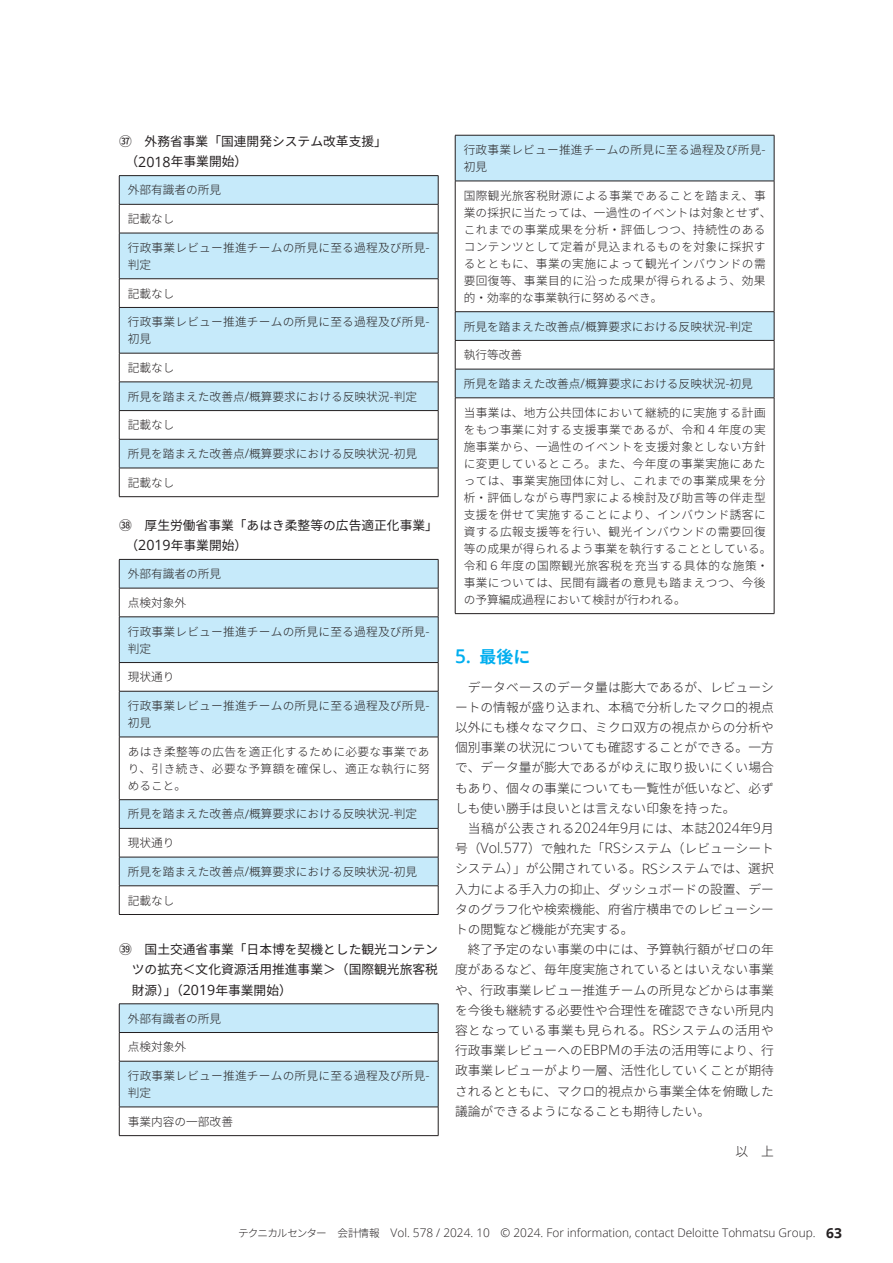
<style>
.page{position:relative;width:893px;height:1263px;background:#fff}
.page>*{position:absolute;margin:0;border:0;box-sizing:border-box;transform-origin:0 0}
.t1{font:700 16.95px "Noto Sans CJ Kjp";color:#00aeef}
.t2{font:300 12.75px/20.2px "Noto Sans CJ Kjp";color:#231f20;text-align:justify}
.t3{font:12.75px/20.2px "Noto Sans CJ Kjp";color:#231f20}
.t4{font:300 11.85px "Open Sans";color:#231f20}
.t5{font:300 11.7px/17px "Noto Sans CJ Kjp";letter-spacing:.02em;color:#231f20}
.t6{font:300 11.7px "Noto Sans CJ Kjp";color:#231f20}
.s1{font-family:"Open Sans";font-size:14.25px}
.s2{font-family:"Open Sans";font-size:13.05px}
.s3{font-family:"Open Sans";font-weight:600;font-size:18.9px}
.s4{font-family:"Noto Sans CJ Kjp";font-size:10.65px}
.s5{font-weight:700;font-size:13.8px}
</style>
<div class="page">
<svg style="left:120px;top:176px;width:318px;height:28px;background:#c4e7f7"></svg>
<svg style="left:120px;top:205px;width:318px;height:291px;fill:#c6eafa"></svg>
<hr style="left:119px;top:175px;width:319px;height:1px;background:#231f20">
<hr style="left:119px;top:204px;width:319px;height:1px;background:#231f20">
<svg style="left:119px;top:176px;width:1px;height:57px"></svg>
<svg style="left:438px;top:176px;width:1px;height:57px"></svg>
<hr style="left:119px;top:233px;width:319px;height:1px;background:#231f20">
<hr style="left:119px;top:233px;width:1px;height:46px;background:#231f20">
<hr style="left:438px;top:233px;width:1px;height:46px;background:#231f20">
<hr style="left:119px;top:278px;width:319px;height:1px;background:#231f20">
<svg style="left:119px;top:279px;width:1px;height:28px"></svg>
<svg style="left:438px;top:279px;width:1px;height:28px"></svg>
<hr style="left:119px;top:307px;width:319px;height:1px;background:#231f20">
<hr style="left:119px;top:308px;width:1px;height:45px;background:#231f20">
<hr style="left:438px;top:308px;width:1px;height:45px;background:#231f20">
<hr style="left:119px;top:353px;width:319px;height:1px;background:#231f20">
<hr style="left:119px;top:382px;width:319px;height:1px;background:#231f20">
<hr style="left:119px;top:410px;width:319px;height:1px;background:#231f20">
<hr style="left:119px;top:439px;width:319px;height:1px;background:#231f20">
<hr style="left:119px;top:468px;width:319px;height:1px;background:#231f20">
<svg style="left:119px;top:353px;width:1px;height:143px"></svg>
<svg style="left:438px;top:353px;width:1px;height:143px"></svg>
<hr style="left:119px;top:496px;width:319px;height:1px;background:#231f20">
<div style="left:120px;top:560px;width:318px;height:28px;background:#c6eafa"></div>
<svg style="left:120px;top:589px;width:318px;height:325px"></svg>
<hr style="left:119px;top:559px;width:319px;height:1px;background:#231f20">
<hr style="left:119px;top:588px;width:319px;height:1px;background:#231f20">
<svg style="left:119px;top:560px;width:1px;height:56px"></svg>
<svg style="left:438px;top:560px;width:1px;height:57px"></svg>
<hr style="left:119px;top:616px;width:319px;height:1px;background:#231f20">
<hr style="left:119px;top:617px;width:1px;height:45px;background:#231f20">
<hr style="left:438px;top:617px;width:1px;height:45px;background:#231f20">
<hr style="left:119px;top:662px;width:319px;height:1px;background:#231f20">
<svg style="left:119px;top:663px;width:1px;height:28px"></svg>
<svg style="left:438px;top:663px;width:1px;height:28px"></svg>
<hr style="left:119px;top:691px;width:319px;height:1px;background:#231f20">
<hr style="left:119px;top:691px;width:1px;height:46px;background:#231f20">
<hr style="left:438px;top:691px;width:1px;height:46px;background:#231f20">
<hr style="left:119px;top:737px;width:319px;height:1px;background:#231f20">
<hr style="left:119px;top:737px;width:1px;height:62px;background:#231f20">
<hr style="left:438px;top:737px;width:1px;height:62px;background:#231f20">
<hr style="left:119px;top:799px;width:319px;height:1px;background:#231f20">
<hr style="left:119px;top:828px;width:319px;height:1px;background:#231f20">
<hr style="left:119px;top:857px;width:319px;height:1px;background:#231f20">
<hr style="left:119px;top:885px;width:319px;height:1px;background:#231f20">
<svg style="left:119px;top:800px;width:1px;height:114px"></svg>
<svg style="left:438px;top:800px;width:1px;height:114px"></svg>
<hr style="left:119px;top:914px;width:319px;height:1px;background:#231f20">
<hr style="left:119px;top:1003px;width:319px;height:1px;background:#231f20">
<svg style="left:119px;top:1004px;width:320px;height:131px"></svg>
<hr style="left:119px;top:1135px;width:319px;height:1px;background:#231f20">
<div style="left:456px;top:136px;width:318px;height:45px;background:#c6eafa"></div>
<svg style="left:456px;top:182px;width:318px;height:431px"></svg>
<hr style="left:455px;top:135px;width:319px;height:1px;background:#231f20">
<hr style="left:455px;top:135px;width:1px;height:46px;background:#231f20">
<hr style="left:774px;top:135px;width:1px;height:46px;background:#231f20">
<hr style="left:455px;top:181px;width:319px;height:1px;background:#231f20">
<hr style="left:455px;top:181px;width:1px;height:130px;background:#231f20">
<hr style="left:774px;top:181px;width:1px;height:130px;background:#231f20">
<hr style="left:455px;top:311px;width:319px;height:1px;background:#231f20">
<hr style="left:455px;top:340px;width:319px;height:1px;background:#231f20">
<hr style="left:455px;top:369px;width:319px;height:1px;background:#231f20">
<svg style="left:455px;top:312px;width:1px;height:86px"></svg>
<svg style="left:774px;top:312px;width:1px;height:86px"></svg>
<hr style="left:455px;top:398px;width:319px;height:1px;background:#231f20">
<hr style="left:455px;top:398px;width:1px;height:215px;background:#231f20">
<hr style="left:774px;top:398px;width:1px;height:215px;background:#231f20">
<hr style="left:455px;top:613px;width:319px;height:1px;background:#231f20">
<p class="t3" style="left:125px;top:132px;width:263px;text-indent:-6px">㊲　外務省事業「国連開発システム改革支援」（<span class="s1">2018</span>年事業開始）</p>
<p class="t6" style="left:128px;top:184px;width:95px">外部有識者の所見</p>
<p class="t5" style="left:128px;top:211px;width:48px">記載なし</p>
<p class="t5" style="left:128px;top:239px;width:303px">行政事業レビュー推進チームの所見に至る過程及び所見<span class="s2">-</span>判定</p>
<p class="t5" style="left:128px;top:285px;width:48px">記載なし</p>
<p class="t5" style="left:128px;top:314px;width:303px">行政事業レビュー推進チームの所見に至る過程及び所見<span class="s2">-</span>初見</p>
<p class="t5" style="left:128px;top:359px;width:48px">記載なし</p>
<p class="t6" style="left:128px;top:390px;width:291px">所見を踏まえた改善点<span class="s2">/</span>概算要求における反映状況<span class="s2">-</span>判定</p>
<p class="t5" style="left:128px;top:417px;width:48px">記載なし</p>
<p class="t6" style="left:128px;top:447px;width:291px">所見を踏まえた改善点<span class="s2">/</span>概算要求における反映状況<span class="s2">-</span>初見</p>
<p class="t5" style="left:128px;top:474px;width:48px">記載なし</p>
<p class="t3" style="left:125px;top:515px;width:314px;text-indent:-6px">㊳　厚生労働省事業「あはき柔整等の広告適正化事業」（<span class="s1">2019</span>年事業開始）</p>
<p class="t6" style="left:128px;top:567px;width:95px">外部有識者の所見</p>
<p class="t5" style="left:128px;top:594px;width:60px">点検対象外</p>
<p class="t5" style="left:128px;top:623px;width:303px">行政事業レビュー推進チームの所見に至る過程及び所見<span class="s2">-</span>判定</p>
<p class="t5" style="left:128px;top:669px;width:48px">現状通り</p>
<p class="t5" style="left:128px;top:697px;width:303px">行政事業レビュー推進チームの所見に至る過程及び所見<span class="s2">-</span>初見</p>
<p class="t5" style="left:128px;top:743px;width:303px;text-align:justify">あはき柔整等の広告を適正化するために必要な事業であり、引き続き、必要な予算額を確保し、適正な執行に努めること。</p>
<p class="t6" style="left:128px;top:807px;width:291px">所見を踏まえた改善点<span class="s2">/</span>概算要求における反映状況<span class="s2">-</span>判定</p>
<p class="t5" style="left:128px;top:835px;width:48px">現状通り</p>
<p class="t6" style="left:128px;top:865px;width:291px">所見を踏まえた改善点<span class="s2">/</span>概算要求における反映状況<span class="s2">-</span>初見</p>
<p class="t5" style="left:128px;top:892px;width:48px">記載なし</p>
<p class="t3" style="left:132px;top:940px;width:308px;text-align:justify;text-indent:-13px">㊴　国土交通省事業「日本博を契機とした観光コンテンツの拡充＜文化資源活用推進事業＞（国際観光旅客税財源）」（<span class="s1">2019</span>年事業開始）</p>
<p class="t6" style="left:128px;top:1012px;width:95px">外部有識者の所見</p>
<p class="t5" style="left:128px;top:1039px;width:60px">点検対象外</p>
<p class="t5" style="left:128px;top:1067px;width:303px">行政事業レビュー推進チームの所見に至る過程及び所見<span class="s2">-</span>判定</p>
<p class="t6" style="left:128px;top:1115px;width:107px">事業内容の一部改善</p>
<p class="t5" style="left:464px;top:141px;width:303px">行政事業レビュー推進チームの所見に至る過程及び所見<span class="s2">-</span>初見</p>
<p class="t5" style="left:464px;top:187px;width:309px">国際観光旅客税財源による事業であることを踏まえ、事業の採択に当たっては、一過性のイベントは対象とせず、これまでの事業成果を分析・評価しつつ、持続性のあるコンテンツとして定着が見込まれるものを対象に採択するとともに、事業の実施によって観光インバウンドの需要回復等、事業目的に沿った成果が得られるよう、効果的・効率的な事業執行に努めるべき。</p>
<p class="t6" style="left:464px;top:320px;width:291px">所見を踏まえた改善点<span class="s2">/</span>概算要求における反映状況<span class="s2">-</span>判定</p>
<p class="t5" style="left:464px;top:347px;width:60px">執行等改善</p>
<p class="t6" style="left:464px;top:377px;width:291px">所見を踏まえた改善点<span class="s2">/</span>概算要求における反映状況<span class="s2">-</span>初見</p>
<p class="t5" style="left:464px;top:404px;width:309px">当事業は、地方公共団体において継続的に実施する計画をもつ事業に対する支援事業であるが、令和４年度の実施事業から、一過性のイベントを支援対象としない方針に変更しているところ。また、今年度の事業実施にあたっては、事業実施団体に対し、これまでの事業成果を分析・評価しながら専門家による検討及び助言等の伴走型支援を併せて実施することにより、インバウンド誘客に資する広報支援等を行い、観光インバウンドの需要回復等の成果が得られるよう事業を執行することとしている。令和６年度の国際観光旅客税を充当する具体的な施策・事業については、民間有識者の意見も踏まえつつ、今後の予算編成過程において検討が行われる。</p>
<h1 class="t1" style="left:455px;top:647px;width:77px"><span class="s3">5.</span> 最後に</h1>
<p class="t2" style="left:455px;top:677px;width:320px;text-indent:13px">データベースのデータ量は膨大であるが、レビューシートの情報が盛り込まれ、本稿で分析したマクロ的視点以外にも様々なマクロ、ミクロ双方の視点からの分析や個別事業の状況についても確認することができる。一方で、データ量が膨大であるがゆえに取り扱いにくい場合もあり、個々の事業についても一覧性が低いなど、必ずしも使い勝手は良いとは言えない印象を持った。</p>
<p class="t2" style="left:455px;top:818px;width:320px;text-indent:13px">当稿が公表される<span class="s1">2024</span>年<span class="s1">9</span>月には、本誌<span class="s1">2024</span>年<span class="s1">9</span>月号（<span class="s1">Vol.577</span>）で触れた「<span class="s1">RS</span>システム（レビューシートシステム）」が公開されている。<span class="s1">RS</span>システムでは、選択入力による手入力の抑止、ダッシュボードの設置、データのグラフ化や検索機能、府省庁横串でのレビューシートの閲覧など機能が充実する。</p>
<p class="t2" style="left:455px;top:940px;width:320px;text-indent:13px">終了予定のない事業の中には、予算執行額がゼロの年度があるなど、毎年度実施されているとはいえない事業や、行政事業レビュー推進チームの所見などからは事業を今後も継続する必要性や合理性を確認できない所見内容となっている事業も見られる。<span class="s1">RS</span>システムの活用や行政事業レビューへの<span class="s1">EBPM</span>の手法の活用等により、行政事業レビューがより一層、活性化していくことが期待されるとともに、マクロ的視点から事業全体を俯瞰した議論ができるようになることも期待したい。</p>
<p class="t2" style="left:736px;top:1142px;width:40px">以　上</p>
<p class="t4" style="left:238px;top:1225px;width:605px"><span class="s4">テクニカルセンター　会計情報　</span>Vol. 578 / 2024. 10 © 2024. For information, contact Deloitte Tohmatsu Group. <span class="s5">63</span></p>
</div>
